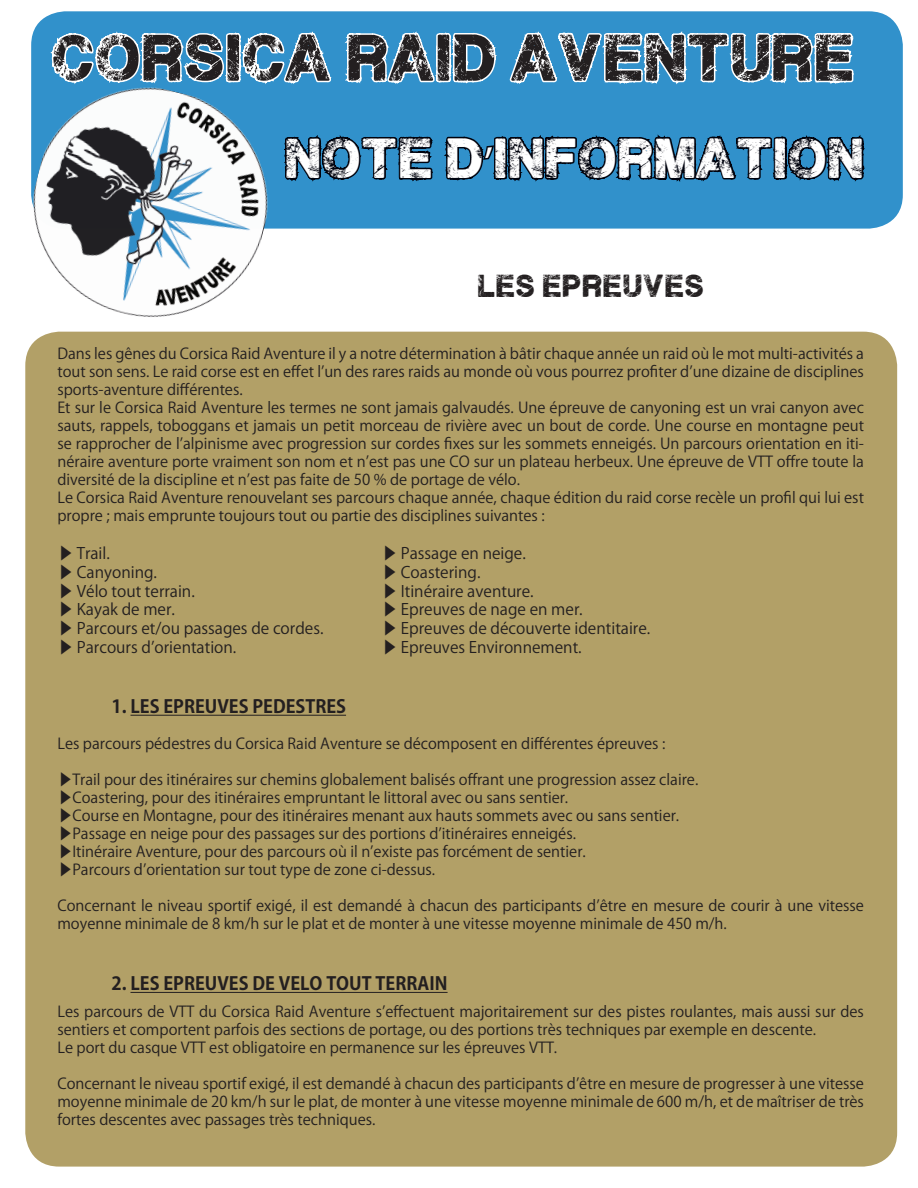
<style>
.page{position:relative;width:918px;height:1188px;background:#fff}
.page>*{position:absolute;margin:0;border:0;box-sizing:border-box;transform-origin:0 0}
.t1{font:52.5px "Plane Crash";color:#231f20}
.t2{font:45px "Plane Crash";color:#fff}
.t3{font:25.5px "Plane Crash";color:#231f20}
.t4{font:700 18px "Koz Go Pro";color:#231f20}
.t5{font:15.75px "Koz Go Pro";color:#231f20}
.t6{font:15px/18px "Koz Go Pro";color:#231f20;text-align:justify}
.s1{font-family:"Myriad Pro"}
</style>
<div class="page">
<div style="left:25px;top:332px;width:872px;height:835px;background:#b2a067;border-radius:34px"></div>
<div style="left:31px;top:11px;width:872px;height:218px;background:#3191cb;border-radius:34px"></div>
<svg style="left:50px;top:31px;width:804px;height:54px"></svg>
<svg style="left:291px;top:134px;width:574px;height:48px"></svg>
<img style="left:31px;top:65px;width:260px;height:280px">
<hr style="left:130px;top:715px;width:216px;height:1px;background:#231f20">
<hr style="left:130px;top:992px;width:318px;height:1px;background:#231f20">
<p class="t1" style="left:51px;top:34px;width:805px">CORSICA RAID AVENTURE</p>
<p class="t2" style="left:285px;top:138px;width:581px">NOTE D<span class="s1">’</span>INFORMATION</p>
<p class="t3" style="left:477px;top:274px;width:228px">LES EPREUVES</p>
<p class="t6" style="left:57px;top:345px;width:808px">Dans les gênes du Corsica Raid Aventure il y a notre détermination à bâtir chaque année un raid où le mot multi-activités a tout son sens. Le raid corse est en effet l’un des rares raids au monde où vous pourrez profiter d’une dizaine de disciplines sports-aventure différentes.</p>
<p class="t6" style="left:57px;top:399px;width:808px">Et sur le Corsica Raid Aventure les termes ne sont jamais galvaudés. Une épreuve de canyoning est un vrai canyon avec sauts, rappels, toboggans et jamais un petit morceau de rivière avec un bout de corde. Une course en montagne peut se rapprocher de l’alpinisme avec progression sur cordes fixes sur les sommets enneigés. Un parcours orientation en iti&shy;néraire aventure porte vraiment son nom et n’est pas une CO sur un plateau herbeux. Une épreuve de VTT offre toute la diversité de la discipline et n’est pas faite de 50 % de portage de vélo.</p>
<p class="t6" style="left:57px;top:489px;width:808px">Le Corsica Raid Aventure renouvelant ses parcours chaque année, chaque édition du raid corse recèle un profil qui lui est propre ; mais emprunte toujours tout ou partie des disciplines suivantes :</p>
<p class="t5" style="left:57px;top:543px;width:54px">▶ Trail.</p>
<p class="t5" style="left:381px;top:543px;width:146px">▶ Passage en neige.</p>
<p class="t5" style="left:57px;top:562px;width:101px">▶ Canyoning.</p>
<p class="t5" style="left:381px;top:562px;width:101px">▶ Coastering.</p>
<p class="t5" style="left:57px;top:581px;width:139px">▶ Vélo tout terrain.</p>
<p class="t5" style="left:381px;top:581px;width:154px">▶ Itinéraire aventure.</p>
<p class="t5" style="left:57px;top:599px;width:119px">▶ Kayak de mer.</p>
<p class="t5" style="left:381px;top:599px;width:203px">▶ Epreuves de nage en mer.</p>
<p class="t5" style="left:57px;top:618px;width:268px">▶ Parcours et/ou passages de cordes.</p>
<p class="t5" style="left:381px;top:618px;width:270px">▶ Epreuves de découverte identitaire.</p>
<p class="t5" style="left:57px;top:637px;width:180px">▶ Parcours d’orientation.</p>
<p class="t5" style="left:381px;top:637px;width:202px">▶ Epreuves Environnement.</p>
<p class="t4" style="left:111px;top:694px;width:236px">1. LES EPREUVES PEDESTRES</p>
<p class="t6" style="left:57px;top:735px;width:609px">Les parcours pédestres du Corsica Raid Aventure se décomposent en différentes épreuves :</p>
<p class="t6" style="left:57px;top:771px;width:642px">▶Trail pour des itinéraires sur chemins globalement balisés offrant une progression assez claire.</p>
<p class="t6" style="left:57px;top:789px;width:512px">▶Coastering, pour des itinéraires empruntant le littoral avec ou sans sentier.</p>
<p class="t6" style="left:57px;top:807px;width:623px">▶Course en Montagne, pour des itinéraires menant aux hauts sommets avec ou sans sentier.</p>
<p class="t6" style="left:57px;top:825px;width:520px">▶Passage en neige pour des passages sur des portions d’itinéraires enneigés.</p>
<p class="t6" style="left:57px;top:843px;width:530px">▶Itinéraire Aventure, pour des parcours où il n’existe pas forcément de sentier.</p>
<p class="t6" style="left:57px;top:861px;width:379px">▶Parcours d’orientation sur tout type de zone ci-dessus.</p>
<p class="t6" style="left:57px;top:897px;width:808px">Concernant le niveau sportif exigé, il est demandé à chacun des participants d’être en mesure de courir à une vitesse moyenne minimale de 8 km/h sur le plat et de monter à une vitesse moyenne minimale de 450 m/h.</p>
<p class="t4" style="left:111px;top:972px;width:338px">2. LES EPREUVES DE VELO TOUT TERRAIN</p>
<p class="t6" style="left:57px;top:1003px;width:808px">Les parcours de VTT du Corsica Raid Aventure s’effectuent majoritairement sur des pistes roulantes, mais aussi sur des sentiers et comportent parfois des sections de portage, ou des portions très techniques par exemple en descente.</p>
<p class="t6" style="left:57px;top:1039px;width:501px">Le port du casque VTT est obligatoire en permanence sur les épreuves VTT.</p>
<p class="t6" style="left:57px;top:1075px;width:808px">Concernant le niveau sportif exigé, il est demandé à chacun des participants d’être en mesure de progresser à une vitesse moyenne minimale de 20 km/h sur le plat, de monter à une vitesse moyenne minimale de 600 m/h, et de maîtriser de très fortes descentes avec passages très techniques.</p>
</div>
